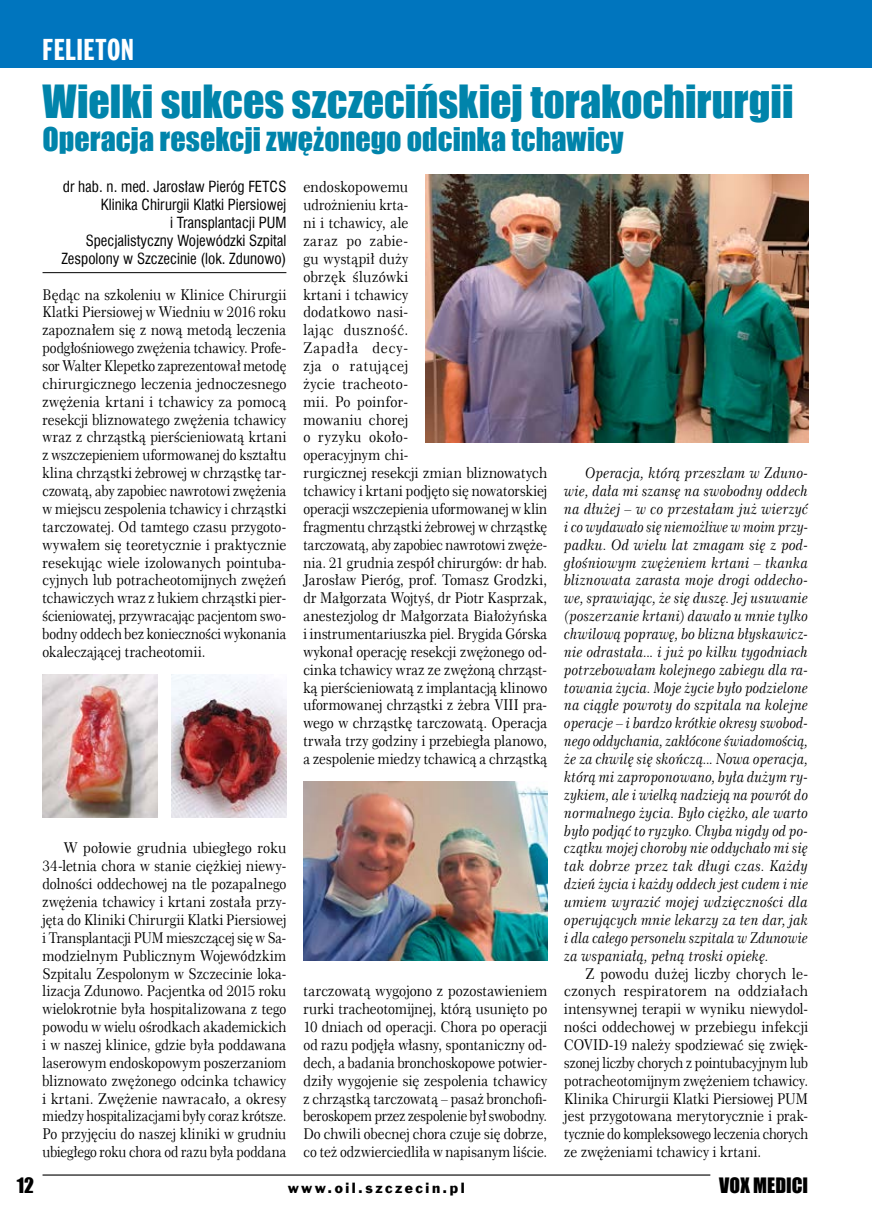
<style>
.page{position:relative;width:872px;height:1221px;background:#fff}
.page>*{position:absolute;margin:0;border:0;box-sizing:border-box;transform-origin:0 0}
.t1{font:42px "Impact";color:#0084ab}
.t2{font:30px "Impact";color:#0084ab}
.t3{font:30px "Frank Goth X Cn EU";letter-spacing:.02em;color:#fff}
.t4{font:19.5px "Impact";color:#000}
.t5{font:15px/17.9px "Swis 721 Cn EU";color:#000;text-align:right}
.t6{font:14.85px/17.9px "Century 751 No 2 EU";letter-spacing:.01em;color:#000;text-align:justify;scale:.94 1}
.t7{font:italic 14.85px/17.9px "Century 751 No 2 EU";color:#000;text-align:justify;scale:.91 1}
.t8{font:14.85px/17.9px "Century 751 No 2 EU";letter-spacing:.01em;color:#000;text-align:justify;scale:.92 1}
.t9{font:14.85px/17.9px "Century 751 No 2 EU";letter-spacing:.01em;color:#000;text-align:justify;scale:.93 1}
.t10{font:13.5px "Frank Goth EU";letter-spacing:.185em;color:#000}
</style>
<div class="page">
<div style="left:0;top:0;width:872px;height:68px;background:#0075be"></div>
<hr style="left:43px;top:1174px;width:667px;height:1px;background:#000">
<hr style="left:43px;top:272px;width:243px;height:1px;background:#000">
<img style="left:303px;top:782px;width:244px;height:178px">
<img style="left:43px;top:674px;width:114px;height:143px">
<img style="left:171px;top:674px;width:115px;height:143px">
<img style="left:425px;top:174px;width:383px;height:268px">
<h2 class="t3" style="left:43px;top:31px;width:93px">FELIETON</h2>
<h1 class="t1" style="left:43px;top:69px;width:752px">Wielki sukces szczecińskiej torakochirurgii</h1>
<h2 class="t2" style="left:43px;top:116px;width:582px">Operacja resekcji zwężonego odcinka tchawicy</h2>
<p class="t5" style="left:61px;top:178px;width:226px">dr hab. n. med. Jarosław Pieróg FETCS Klinika Chirurgii Klatki Piersiowej<br>i Transplantacji PUM<br>Specjalistyczny Wojewódzki Szpital Zespolony w Szczecinie (lok. Zdunowo)</p>
<p class="t8" style="left:43px;top:285px;width:267px">Będąc na szkoleniu w Klinice Chirurgii Klatki Piersiowej w Wiedniu w 2016 roku zapoznałem się z nową metodą leczenia podgłośniowego zwężenia tchawicy. Profe&shy;sor Walter Klepetko zaprezentował metodę chirurgicznego leczenia jednoczesnego zwężenia krtani i tchawicy za pomocą resekcji bliznowatego zwężenia tchawicy wraz z chrząstką pierścieniowatą krtani z wszczepieniem uformowanej do kształtu klina chrząstki żebrowej w chrząstkę tar&shy;czowatą, aby zapobiec nawrotowi zwężenia w miejscu zespolenia tchawicy i chrząstki tarczowatej. Od tamtego czasu przygoto&shy;wywałem się teoretycznie i praktycznie resekując wiele izolowanych pointuba&shy;cyjnych lub potracheotomijnych zwężeń tchawiczych wraz z łukiem chrząstki pier&shy;ścieniowatej, przywracając pacjentom swo&shy;bodny oddech bez konieczności wykonania okaleczającej tracheotomii.</p>
<p class="t6" style="left:43px;top:839px;width:261px;text-indent:21px">W połowie grudnia ubiegłego roku 34-letnia chora w stanie ciężkiej niewy&shy;dolności oddechowej na tle pozapalnego zwężenia tchawicy i krtani została przy&shy;jęta do Kliniki Chirurgii Klatki Piersiowej i Transplantacji PUM mieszczącej się w Sa&shy;modzielnym Publicznym Wojewódzkim Szpitalu Zespolonym w Szczecinie loka&shy;lizacja Zdunowo. Pacjentka od 2015 roku wielokrotnie była hospitalizowana z tego powodu w wielu ośrodkach akademickich i w naszej klinice, gdzie była poddawana laserowym endoskopowym poszerzaniom bliznowato zwężonego odcinka tchawicy i krtani. Zwężenie nawracało, a okresy miedzy hospitalizacjami były coraz krótsze.<br>Po przyjęciu do naszej kliniki w grudniu ubiegłego roku chora od razu była poddana</p>
<p class="t6" style="left:303px;top:178px;width:261px;text-align:left">endoskopowemu<br>udrożnieniu krta-<br>ni i tchawicy, ale<br>zaraz po zabie-<br>gu wystąpił duży<br>obrzęk śluzówki<br>krtani i tchawicy<br>dodatkowo nasi-<br>lając duszność.<br>Zapadła decy-<br>zja o ratującej<br>życie tracheoto-<br>mii. Po poinfor-<br>mowaniu chorej<br>o ryzyku około-<br>operacyjnym chi-<br>rurgicznej resekcji zmian bliznowatych tchawicy i krtani podjęto się nowatorskiej operacji wszczepienia uformowanej w klin fragmentu chrząstki żebrowej w chrząstkę tarczowatą, aby zapobiec nawrotowi zwęże&shy;nia. 21 grudnia zespół chirurgów: dr hab.<br>Jarosław Pieróg, prof. Tomasz Grodzki, dr Małgorzata Wojtyś, dr Piotr Kasprzak, anestezjolog dr Małgorzata Białożyńska i instrumentariuszka piel. Brygida Górska wykonał operację resekcji zwężonego od&shy;cinka tchawicy wraz ze zwężoną chrząst&shy;ką pierścieniowatą z implantacją klinowo uformowanej chrząstki z żebra VIII pra&shy;wego w chrząstkę tarczowatą. Operacja trwała trzy godziny i przebiegła planowo, a zespolenie miedzy tchawicą a chrząstką</p>
<p class="t9" style="left:303px;top:982px;width:264px">tarczowatą wygojono z pozostawieniem rurki tracheotomijnej, którą usunięto po 10 dniach od operacji. Chora po operacji od razu podjęła własny, spontaniczny od&shy;dech, a badania bronchoskopowe potwier&shy;dziły wygojenie się zespolenia tchawicy z chrząstką tarczowatą – pasaż bronchofi&shy;beroskopem przez zespolenie był swobodny.<br>Do chwili obecnej chora czuje się dobrze, co też odzwierciedliła w napisanym liście.</p>
<p class="t7" style="left:564px;top:464px;width:269px;text-indent:21px">Operacja, którą przeszłam w Zduno&shy;wie, dała mi szansę na swobodny oddech na dłużej – w co przestałam już wierzyć i co wydawało się niemożliwe w moim przy&shy;padku. Od wielu lat zmagam się z pod&shy;głośniowym zwężeniem krtani – tkanka bliznowata zarasta moje drogi oddecho&shy;we, sprawiając, że się duszę. Jej usuwanie (poszerzanie krtani) dawało u mnie tylko chwilową poprawę, bo blizna błyskawicz&shy;nie odrastała... i już po kilku tygodniach potrzebowałam kolejnego zabiegu dla ra&shy;towania życia. Moje życie było podzielone na ciągłe powroty do szpitala na kolejne operacje – i bardzo krótkie okresy swobod&shy;nego oddychania, zakłócone świadomością, że za chwilę się skończą... Nowa operacja, którą mi zaproponowano, była dużym ry&shy;zykiem, ale i wielką nadzieją na powrót do normalnego życia. Było ciężko, ale warto było podjąć to ryzyko. Chyba nigdy od po&shy;czątku mojej choroby nie oddychało mi się tak dobrze przez tak długi czas. Każdy dzień życia i każdy oddech jest cudem i nie umiem wyrazić mojej wdzięczności dla operujących mnie lekarzy za ten dar, jak i dla całego personelu szpitala w Zdunowie za wspaniałą, pełną troski opiekę.</p>
<p class="t6" style="left:564px;top:964px;width:261px;text-indent:21px">Z powodu dużej liczby chorych le&shy;czonych respiratorem na oddziałach intensywnej terapii w wyniku niewydol&shy;ności oddechowej w przebiegu infekcji COVID-19 należy spodziewać się zwięk&shy;szonej liczby chorych z pointubacyjnym lub potracheotomijnym zwężeniem tchawicy.<br>Klinika Chirurgii Klatki Piersiowej PUM jest przygotowana merytorycznie i prak&shy;tycznie do kompleksowego leczenia chorych ze zwężeniami tchawicy i krtani.</p>
<h3 class="t4" style="left:17px;top:1169px;width:19px">12</h3>
<p class="t10" style="left:288px;top:1179px;width:178px">www.oil.szczecin.pl</p>
<h3 class="t4" style="left:719px;top:1169px;width:90px">VOX MEDICI</h3>
</div>
